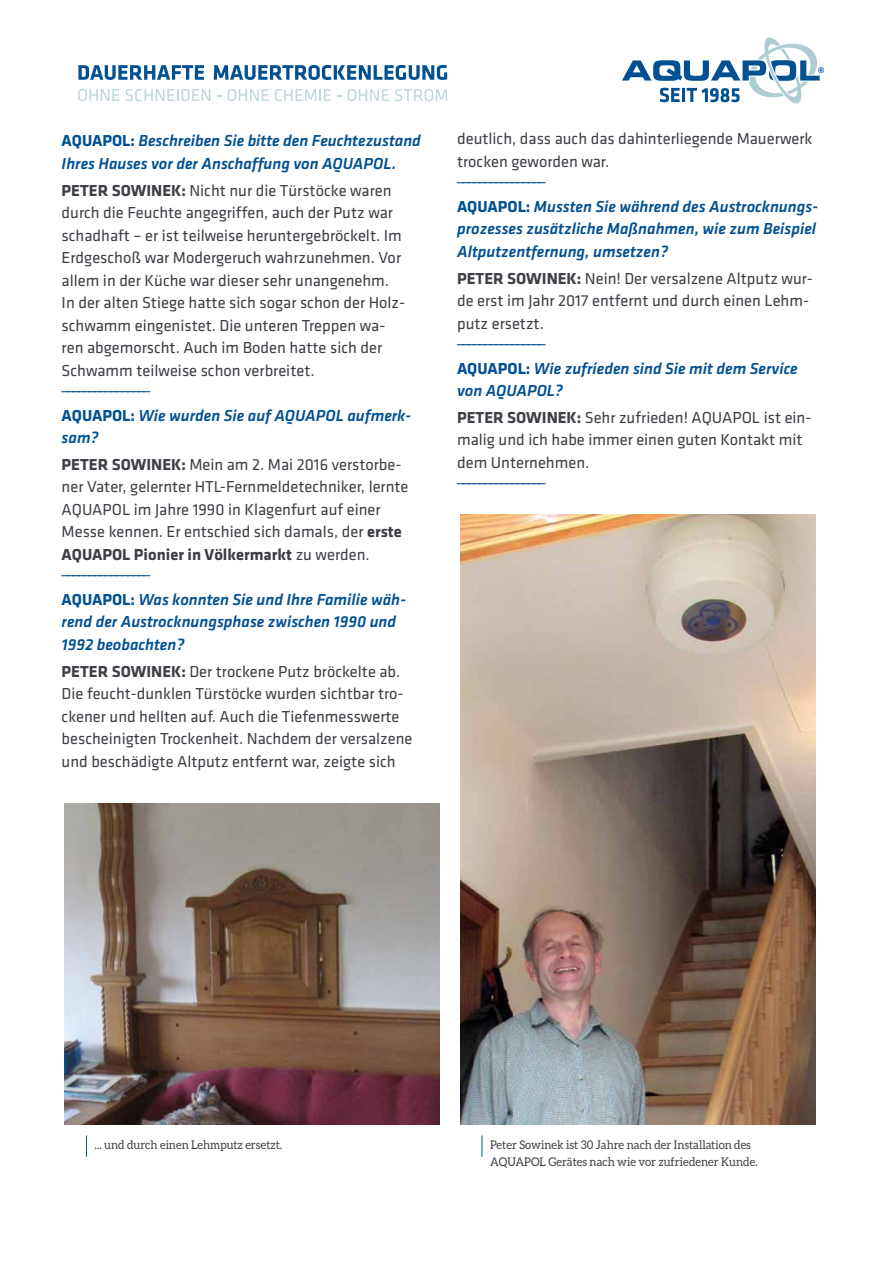
<style>
.page{position:relative;width:893px;height:1263px;background:#fff}
.page>*{position:absolute;margin:0;border:0;box-sizing:border-box;transform-origin:0 0}
.t1{font:16.5px/22.5px "Klavika";color:#3f3e46}
.t2{font:italic 500 16.5px/30px "Klavika";color:#005092}
.t3{font:500 16.5px "Klavika";color:#005092}
.t4{font:12px/16.5px "Aleo";color:#3f3e46;scale:.95 1}
.s1{font-weight:700;font-style:normal}
.s2{font-weight:700}
.s3{font-style:normal}
.s4{font-weight:500;font-style:italic;color:#005092}
</style>
<div class="page">
<svg style="left:622px;top:37px;width:202px;height:66px"></svg>
<svg style="left:78px;top:65px;width:126px;height:15px"></svg>
<svg style="left:214px;top:65px;width:233px;height:15px"></svg>
<svg style="left:78px;top:89px;width:41px;height:12px"></svg>
<svg style="left:125px;top:89px;width:85px;height:12px"></svg>
<svg style="left:228px;top:89px;width:41px;height:12px"></svg>
<svg style="left:275px;top:89px;width:56px;height:12px"></svg>
<svg style="left:348px;top:89px;width:41px;height:12px"></svg>
<svg style="left:395px;top:89px;width:52px;height:12px"></svg>
<img style="left:65px;top:804px;width:374px;height:321px">
<img style="left:460px;top:514px;width:355px;height:611px">
<svg style="left:86px;top:1135px;width:1px;height:22px"></svg>
<svg style="left:482px;top:1135px;width:1px;height:22px"></svg>
<p class="t2" style="left:62px;top:129px;width:361px;line-height:22.5px"><span class="s1">AQUAPOL:</span> Beschreiben Sie bitte den Feuchtezustand<br>Ihres Hauses vor der Anschaffung von AQUAPOL.</p>
<p class="t1" style="left:62px;top:178px;width:345px"><span class="s2">PETER SOWINEK:</span> Nicht nur die Türstöcke waren durch die Feuchte angegriffen, auch der Putz war schadhaft – er ist teilweise heruntergebröckelt. Im Erdgeschoß war Modergeruch wahrzunehmen. Vor allem in der Küche war dieser sehr unangenehm.<br>In der alten Stiege hatte sich sogar schon der Holz&shy;schwamm eingenistet. Die unteren Treppen wa&shy;ren abgemorscht. Auch im Boden hatte sich der Schwamm teilweise schon verbreitet.</p>
<p class="t2" style="left:62px;top:370px;width:351px"><span class="s3">________________<br></span><span class="s1">AQUAPOL:</span> Wie wurden Sie auf AQUAPOL aufmerk-</p>
<p class="t1" style="left:62px;top:424px;width:341px;line-height:26.7px"><span class="s4">sam?<br></span><span class="s2">PETER SOWINEK:</span> Mein am 2. Mai 2016 verstorbe-</p>
<p class="t1" style="left:62px;top:475px;width:348px">ner Vater, gelernter HTL-Fernmeldetechniker, lernte AQUAPOL im Jahre 1990 in Klagenfurt auf einer Messe kennen. Er entschied sich damals, der <span class="s2">erste AQUAPOL Pionier in Völkermarkt</span> zu werden.</p>
<p class="t2" style="left:62px;top:554px;width:346px"><span class="s3">________________<br></span><span class="s1">AQUAPOL:</span> Was konnten Sie und Ihre Familie wäh-</p>
<p class="t2" style="left:62px;top:610px;width:336px;line-height:22.5px">rend der Austrocknungsphase zwischen 1990 und<br>1992 beobachten?</p>
<p class="t1" style="left:62px;top:659px;width:352px"><span class="s2">PETER SOWINEK:</span> Der trockene Putz bröckelte ab.<br>Die feucht-dunklen Türstöcke wurden sichtbar tro&shy;ckener und hellten auf. Auch die Tiefenmesswerte bescheinigten Trockenheit. Nachdem der versalzene und beschädigte Altputz entfernt war, zeigte sich</p>
<p class="t1" style="left:457px;top:127px;width:357px">deutlich, dass auch das dahinterliegende Mauerwerk trocken geworden war.</p>
<p class="t2" style="left:457px;top:161px;width:363px"><span class="s3">________________<br></span><span class="s1">AQUAPOL:</span> Mussten Sie während des Austrocknungs-</p>
<p class="t2" style="left:457px;top:217px;width:361px;line-height:22.5px">prozesses zusätzliche Maßnahmen, wie zum Beispiel<br>Altputzentfernung, umsetzen?</p>
<p class="t1" style="left:457px;top:266px;width:357px"><span class="s2">PETER SOWINEK:</span> Nein! Der versalzene Altputz wur&shy;de erst im Jahr 2017 entfernt und durch einen Lehm&shy;putz ersetzt.</p>
<p class="t2" style="left:457px;top:323px;width:342px"><span class="s3">________________<br></span><span class="s1">AQUAPOL:</span> Wie zufrieden sind Sie mit dem Service</p>
<p class="t1" style="left:457px;top:377px;width:356px;line-height:26.7px"><span class="s4">von AQUAPOL?<br></span><span class="s2">PETER SOWINEK:</span> Sehr zufrieden! AQUAPOL ist ein-</p>
<p class="t1" style="left:457px;top:428px;width:347px">malig und ich habe immer einen guten Kontakt mit dem Unternehmen.</p>
<p class="t3" style="left:457px;top:466px;width:90px">________________</p>
<p class="t4" style="left:95px;top:1137px;width:199px">... und durch einen Lehmputz ersetzt.</p>
<p class="t4" style="left:490px;top:1137px;width:283px">Peter Sowinek ist 30 Jahre nach der Installation des<br>AQUAPOL Gerätes nach wie vor zufriedener Kunde.</p>
</div>
